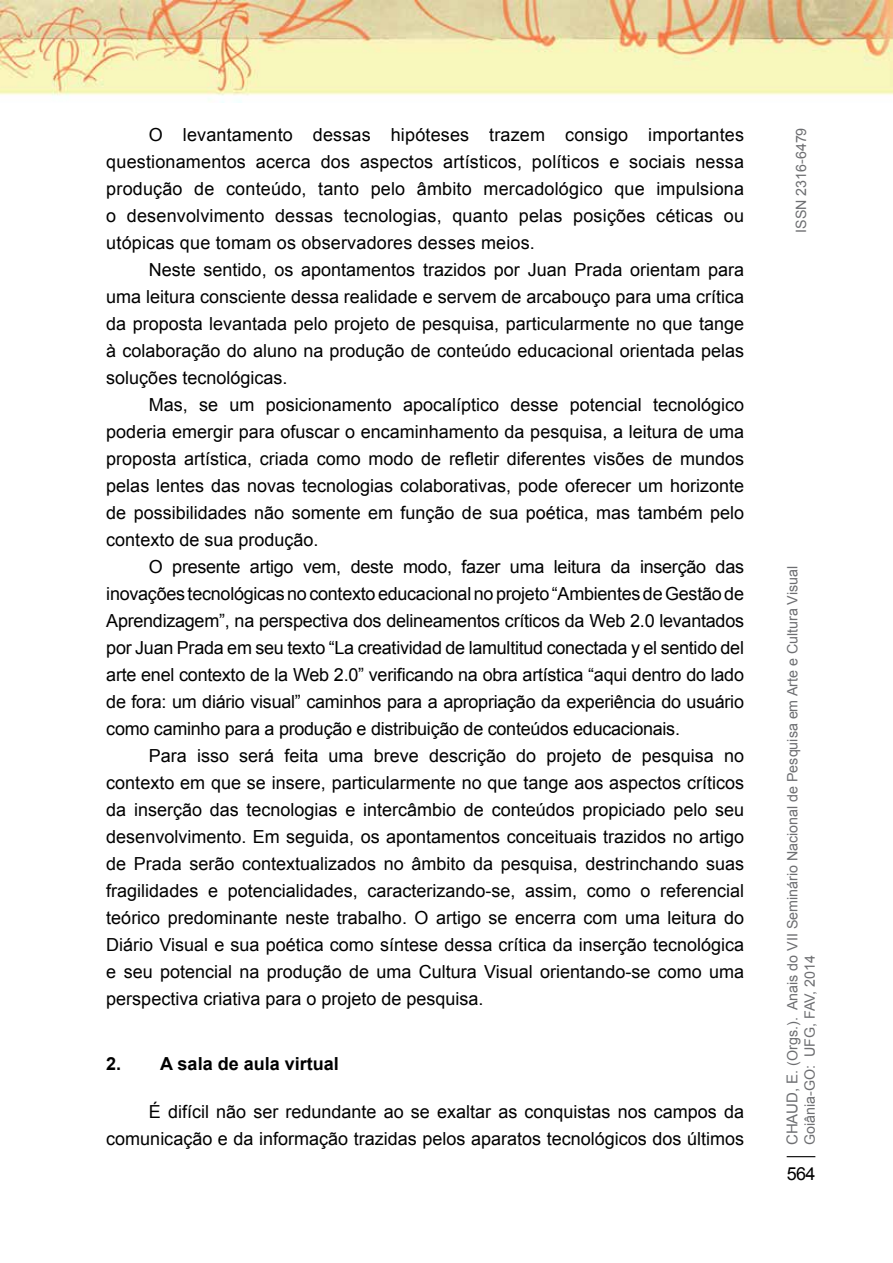
<style>
.page{position:relative;width:893px;height:1263px;background:#fff}
.page>*{position:absolute;margin:0;border:0;box-sizing:border-box;transform-origin:0 0}
.t1{font:18px/27px "Arial";color:#000;text-align:justify}
.t2{font:700 18px "Arial";color:#000}
.t3{font:14.25px/17.1px "Arial";color:#6d6e71}
.s1{font-size:15px}
</style>
<div class="page">
<svg style="left:787px;top:1156px;width:28px;height:1px"></svg>
<img style="left:0;top:0;width:893px;height:102px">
<p class="t1" style="left:106px;top:121px;width:639px;text-indent:43px">O levantamento dessas hipóteses trazem consigo importantes questionamentos acerca dos aspectos artísticos, políticos e sociais nessa produção de conteúdo, tanto pelo âmbito mercadológico que impulsiona o desenvolvimento dessas tecnologias, quanto pelas posições céticas ou utópicas que tomam os observadores desses meios.</p>
<p class="t1" style="left:106px;top:256px;width:639px;text-indent:43px">Neste sentido, os apontamentos trazidos por Juan Prada orientam para uma leitura consciente dessa realidade e servem de arcabouço para uma crítica da proposta levantada pelo projeto de pesquisa, particularmente no que tange à colaboração do aluno na produção de conteúdo educacional orientada pelas soluções tecnológicas.</p>
<p class="t1" style="left:106px;top:391px;width:639px;text-indent:43px">Mas, se um posicionamento apocalíptico desse potencial tecnológico poderia emergir para ofuscar o encaminhamento da pesquisa, a leitura de uma proposta artística, criada como modo de refletir diferentes visões de mundos pelas lentes das novas tecnologias colaborativas, pode oferecer um horizonte de possibilidades não somente em função de sua poética, mas também pelo contexto de sua produção.</p>
<p class="t1" style="left:106px;top:553px;width:639px;text-indent:43px">O presente artigo vem, deste modo, fazer uma leitura da inserção das inovações tecnológicas no contexto educacional no projeto “Ambientes de Gestão de Aprendizagem”, na perspectiva dos delineamentos críticos da Web 2.0 levantados por Juan Prada em seu texto “La creatividad de lamultitud conectada y el sentido del arte enel contexto de la Web 2.0” verificando na obra artística “aqui dentro do lado de fora: um diário visual” caminhos para a apropriação da experiência do usuário como caminho para a produção e distribuição de conteúdos educacionais.</p>
<p class="t1" style="left:106px;top:742px;width:639px;text-indent:43px">Para isso será feita uma breve descrição do projeto de pesquisa no contexto em que se insere, particularmente no que tange aos aspectos críticos da inserção das tecnologias e intercâmbio de conteúdos propiciado pelo seu desenvolvimento. Em seguida, os apontamentos conceituais trazidos no artigo de Prada serão contextualizados no âmbito da pesquisa, destrinchando suas fragilidades e potencialidades, caracterizando-se, assim, como o referencial teórico predominante neste trabalho. O artigo se encerra com uma leitura do Diário Visual e sua poética como síntese dessa crítica da inserção tecnológica e seu potencial na produção de uma Cultura Visual orientando-se como uma perspectiva criativa para o projeto de pesquisa.</p>
<p class="t2" style="left:106px;top:1051px;width:234px">2. A sala de aula virtual</p>
<p class="t1" style="left:106px;top:1098px;width:639px;text-align:right">É difícil não ser redundante ao se exaltar as conquistas nos campos da comunicação e da informação trazidas pelos aparatos tecnológicos dos últimos</p>
<p class="t3" style="left:793px;top:233px;width:107px;rotate:-90deg">ISSN 2316-6479</p>
<p class="t3" style="left:784px;top:1145px;width:581px;rotate:-90deg"><span class="s1">Chaud, E</span>. (Orgs.). Anais do VII Seminário Nacional de Pesquisa em Arte e Cultura Visual<br>Goiânia-GO: U FG, FAV, 2014</p>
<p class="t1" style="left:787px;top:1160px;width:30px">564</p>
</div>
